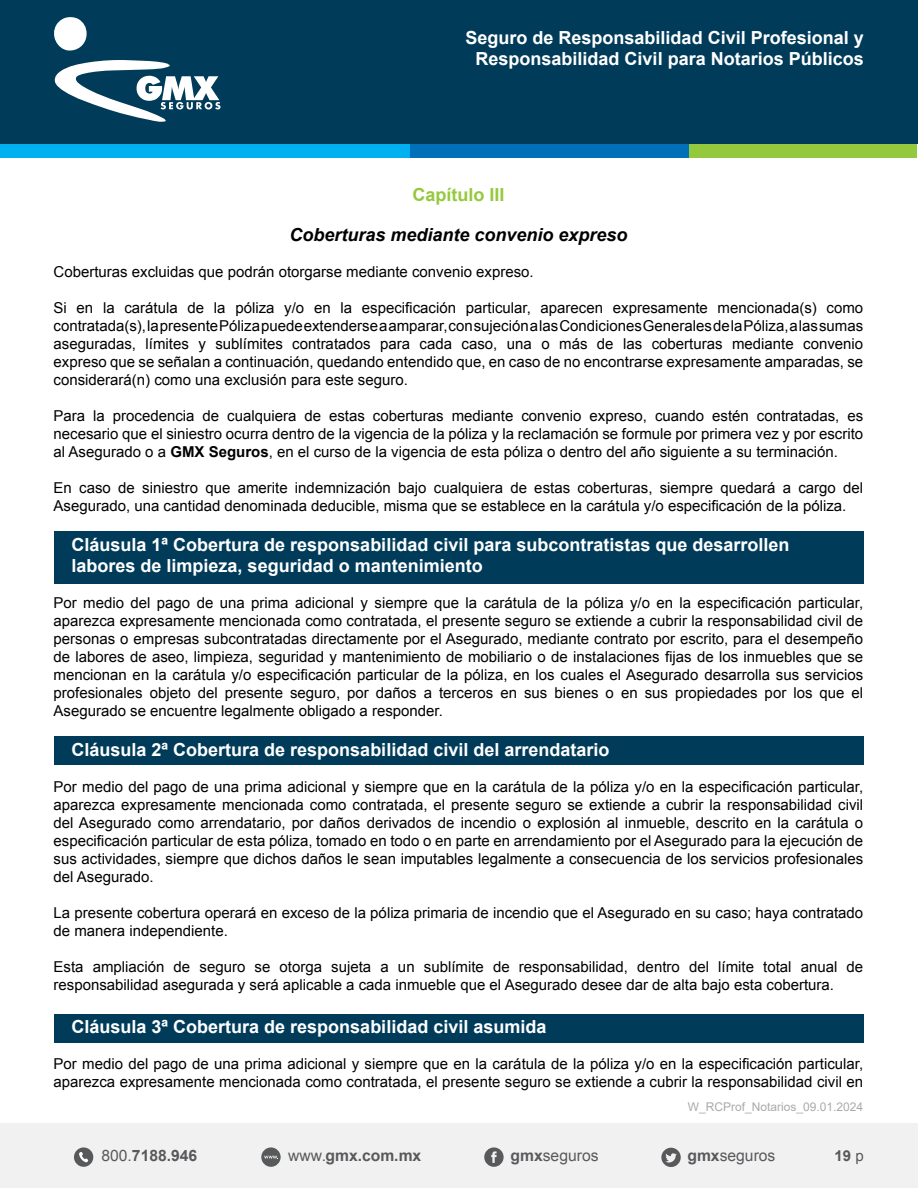
<style>
.page{position:relative;width:918px;height:1188px;background:#fff}
.page>*{position:absolute;margin:0;border:0;box-sizing:border-box;transform-origin:0 0}
.t1{font:700 18px/21.6px "Arial";color:#fff;text-align:center}
.t2{font:italic 700 18px "Arial";color:#000}
.t3{font:700 18px "Arial";color:#95c93d}
.t4{font:700 15.75px "Arial";color:#58595b}
.t5{font:15.75px "Arial";color:#58595b}
.t6{font:15px/18px "Arial";color:#000;text-align:justify}
.t7{font:700 15px "Arial";color:#58585a}
.t8{font:12px "Arial";color:#a8aaad}
.s1{font-weight:700}
.s2{font-style:inherit}
.s3{font-weight:400}
</style>
<div class="page">
<div style="left:0;top:0;width:918px;height:144px;background:#003c5a"></div>
<svg style="left:54px;top:17px;width:33px;height:34px"></svg>
<svg style="left:54px;top:60px;width:166px;height:62px"></svg>
<div style="left:689px;top:144px;width:228px;height:14px;background:#95c93d"></div>
<div style="left:410px;top:144px;width:279px;height:14px;background:#0070b9"></div>
<div style="left:0;top:144px;width:410px;height:14px;background:#00b0f0"></div>
<div style="left:0;top:1123px;width:918px;height:65px;background:#f1f1f2"></div>
<svg style="left:484px;top:1147px;width:20px;height:20px"></svg>
<svg style="left:661px;top:1148px;width:20px;height:19px"></svg>
<div style="left:261px;top:1147px;width:20px;height:20px;background:#58595b;border-radius:50%"></div>
<svg style="left:264px;top:1156px;width:14px;height:3px"></svg>
<div style="left:74px;top:1147px;width:19px;height:20px;background:#58595b;border-radius:50%"></div>
<svg style="left:79px;top:1152px;width:9px;height:10px"></svg>
<div style="left:54px;top:531px;width:810px;height:53px;background:#003c5a"></div>
<div style="left:54px;top:736px;width:810px;height:29px;background:#003c5a"></div>
<div style="left:54px;top:1014px;width:810px;height:29px;background:#003c5a"></div>
<p class="t1" style="left:466px;top:27px;width:400px">Seguro de Responsabilidad Civil Profesional y<br>Responsabilidad Civil para Notarios Públicos</p>
<p class="t3" style="left:412px;top:182px;width:94px">Capítulo III</p>
<p class="t2" style="left:289px;top:223px;width:340px">Coberturas mediante convenio expreso</p>
<p class="t6" style="left:54px;top:263px;width:482px">Coberturas excluidas que podrán otorgarse mediante convenio expreso.</p>
<p class="t6" style="left:54px;top:299px;width:811px">Si en la carátula de la póliza y/o en la especificación particular, aparecen expresamente mencionada(s) como contratada(s), la presente Póliza puede extenderse a amparar, con sujeción a las Condiciones Generales de la Póliza, a las sumas aseguradas, límites y sublímites contratados para cada caso, una o más de las coberturas mediante convenio expreso que se señalan a continuación, quedando entendido que, en caso de no encontrarse expresamente amparadas, se considerará(n) como una exclusión para este seguro.</p>
<p class="t6" style="left:54px;top:407px;width:811px">Para la procedencia de cualquiera de estas coberturas mediante convenio expreso, cuando estén contratadas, es necesario que el siniestro ocurra dentro de la vigencia de la póliza y la reclamación se formule por primera vez y por escrito al Asegurado o a <span class="s1">GMX Seguros</span>, en el curso de la vigencia de esta póliza o dentro del año siguiente a su terminación.</p>
<p class="t6" style="left:54px;top:479px;width:811px">En caso de siniestro que amerite indemnización bajo cualquiera de estas coberturas, siempre quedará a cargo del<br>Asegurado, una cantidad denominada deducible, misma que se establece en la carátula y/o especificación de la póliza.</p>
<p class="t1" style="left:72px;top:534px;width:719px;text-align:left">Cláusula 1ª Cobertura de responsabilidad civil para subcontratistas que desarrollen labores de limpieza, seguridad o mantenimiento</p>
<p class="t6" style="left:54px;top:594px;width:811px">Por medio del pago de una prima adicional y siempre que la carátula de la póliza y/o en la especificación particular, aparezca expresamente mencionada como contratada, el presente seguro se extiende a cubrir la responsabilidad civil de personas o empresas subcontratadas directamente por el Asegurado, mediante contrato por escrito, para el desempeño de labores de aseo, limpieza, seguridad y mantenimiento de mobiliario o de instalaciones fijas de los inmuebles que se mencionan en la carátula y/o especificación particular de la póliza, en los cuales el Asegurado desarrolla sus servicios profesionales objeto del presente seguro, por daños a terceros en sus bienes o en sus propiedades por los que el Asegurado se encuentre legalmente obligado a responder.</p>
<p class="t1" style="left:72px;top:739px;width:539px">Cláusula 2ª Cobertura de responsabilidad civil del arrendatario</p>
<p class="t6" style="left:54px;top:778px;width:811px">Por medio del pago de una prima adicional y siempre que en la carátula de la póliza y/o en la especificación particular, aparezca expresamente mencionada como contratada, el presente seguro se extiende a cubrir la responsabilidad civil del Asegurado como arrendatario, por daños derivados de incendio o explosión al inmueble, descrito en la carátula o especificación particular de esta póliza, tomado en todo o en parte en arrendamiento por el Asegurado para la ejecución de sus actividades, siempre que dichos daños le sean imputables legalmente a consecuencia de los servicios profesionales del Asegurado.</p>
<p class="t6" style="left:54px;top:904px;width:811px">La presente cobertura operará en exceso de la póliza primaria de incendio que el Asegurado en su caso; haya contratado de manera independiente.</p>
<p class="t6" style="left:54px;top:958px;width:811px">Esta ampliación de seguro se otorga sujeta a un sublímite de responsabilidad, dentro del límite total anual de responsabilidad asegurada y será aplicable a cada inmueble que el Asegurado desee dar de alta bajo esta cobertura.</p>
<p class="t1" style="left:72px;top:1017px;width:476px">Cláusula 3ª Cobertura de responsabilidad civil asumida</p>
<p class="t6" style="left:54px;top:1055px;width:811px">Por medio del pago de una prima adicional y siempre que en la carátula de la póliza y/o en la especificación particular, aparezca expresamente mencionada como contratada, el presente seguro se extiende a cubrir la responsabilidad civil en</p>
<p class="t8" style="left:688px;top:1098px;width:177px">W_RCProf_Notarios_<span class="s2">09</span>.<span class="s2">01</span>.202<span class="s2">4</span></p>
<p class="t4" style="left:101px;top:1145px;width:97px"><span class="s3">800.</span>7188.946</p>
<p class="t4" style="left:288px;top:1145px;width:135px"><span class="s3">www.</span>gmx.com.mx</p>
<p class="t5" style="left:511px;top:1145px;width:90px"><span class="s1">gmx</span>seguros</p>
<p class="t5" style="left:687px;top:1145px;width:90px"><span class="s1">gmx</span>seguros</p>
<p class="t7" style="left:835px;top:1146px;width:31px">19 <span class="s3">p</span></p>
</div>
